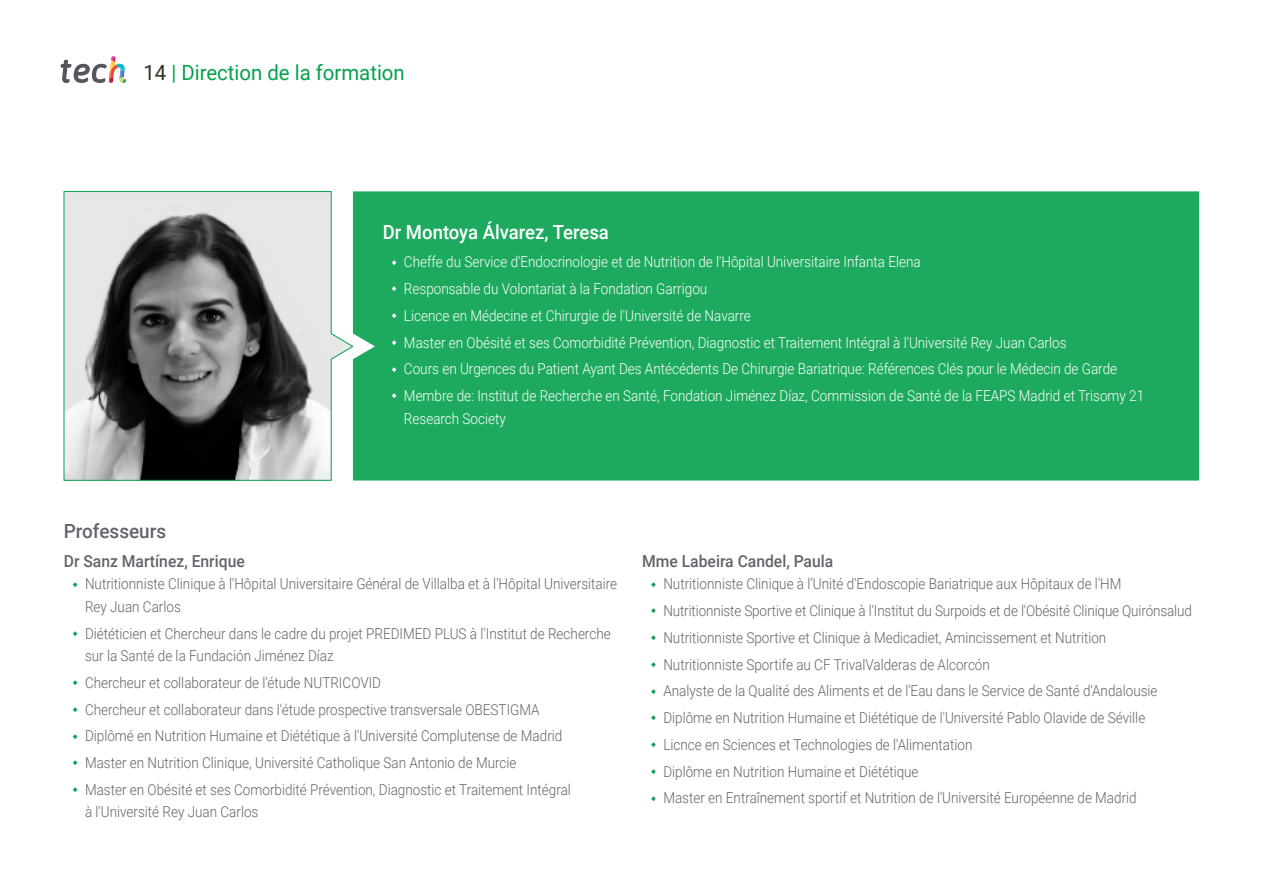
<style>
.page{position:relative;width:1263px;height:893px;background:#fff}
.page>*{position:absolute;margin:0;border:0;box-sizing:border-box;transform-origin:0 0}
.t1{font:21px "Roboto";color:#04a14d}
.t2{font:500 19.5px "Roboto";color:#fff;scale:.95 1}
.t3{font:500 19.5px "Roboto";color:#61646a}
.t4{font:500 16.5px "Roboto";color:#61646a;scale:.95 1}
.t5{font:300 15px/26.7px "Roboto";color:#61646a;scale:.9 1}
.t6{font:300 15px/26.7px "Roboto";color:#fff;scale:.9 1}
.s1{color:#312e20}
</style>
<div class="page">
<div style="left:353px;top:191px;width:846px;height:290px;background:#1daa5f"></div>
<svg style="left:64px;top:191px;width:289px;height:290px;background:#929493"></svg>
<svg style="left:61px;top:56px;width:65px;height:27px"></svg>
<svg style="left:392px;top:260px;width:5px;height:5px"></svg>
<svg style="left:392px;top:286px;width:5px;height:5px"></svg>
<svg style="left:392px;top:313px;width:5px;height:5px"></svg>
<svg style="left:392px;top:340px;width:5px;height:5px"></svg>
<svg style="left:392px;top:367px;width:5px;height:5px"></svg>
<svg style="left:392px;top:393px;width:5px;height:5px"></svg>
<h1 class="t1" style="left:144px;top:57px;width:263px"><span class="s1">14</span> | Direction de la formation</h1>
<h2 class="t2" style="left:383px;top:218px;width:240px">Dr Montoya Álvarez, Teresa</h2>
<p class="t6" style="left:404px;top:248px;width:824px">Cheffe du Service d'Endocrinologie et de Nutrition de l'Hôpital Universitaire Infanta Elena<br>Responsable du Volontariat à la Fondation Garrigou<br>Licence en Médecine et Chirurgie de l'Université de Navarre<br>Master en Obésité et ses Comorbidité Prévention, Diagnostic et Traitement Intégral à l'Université Rey Juan Carlos<br>Cours en Urgences du Patient Ayant Des Antécédents De Chirurgie Bariatrique: Références Clés pour le Médecin de Garde Membre de: Institut de Recherche en Santé, Fondation Jiménez Díaz, Commission de Santé de la FEAPS Madrid et Trisomy 21</p>
<p class="t6" style="left:404px;top:404px;width:115px">Research Society</p>
<h2 class="t3" style="left:64px;top:517px;width:104px">Professeurs</h2>
<p class="t4" style="left:64px;top:550px;width:192px">Dr Sanz Martínez, Enrique</p>
<p class="t5" style="left:85px;top:572px;width:593px;line-height:22.5px">Nutritionniste Clinique à l'Hôpital Universitaire Général de Villalba et à l'Hôpital Universitaire<br>Rey Juan Carlos</p>
<p class="t5" style="left:85px;top:621px;width:586px;line-height:22.5px">Diététicien et Chercheur dans le cadre du projet PREDIMED PLUS à l'Institut de Recherche sur la Santé de la Fundación Jiménez Díaz</p>
<p class="t5" style="left:85px;top:669px;width:541px">Chercheur et collaborateur de l'étude NUTRICOVID<br>Chercheur et collaborateur dans l'étude prospective transversale OBESTIGMA Diplômé en Nutrition Humaine et Diététique à l'Université Complutense de Madrid Master en Nutrition Clinique, Université Catholique San Antonio de Murcie<br>Master en Obésité et ses Comorbidité Prévention, Diagnostic et Traitement Intégral</p>
<p class="t5" style="left:85px;top:798px;width:194px">à l'Université Rey Juan Carlos</p>
<p class="t4" style="left:642px;top:550px;width:203px">Mme Labeira Candel, Paula</p>
<p class="t5" style="left:663px;top:570px;width:589px">Nutritionniste Clinique à l’Unité d'Endoscopie Bariatrique aux Hôpitaux de l'HM Nutritionniste Sportive et Clinique à l'Institut du Surpoids et de l'Obésité Clinique Quirónsalud Nutritionniste Sportive et Clinique à Medicadiet, Amincissement et Nutrition<br>Nutritionniste Sportife au CF TrivalValderas de Alcorcón<br>Analyste de la Qualité des Aliments et de l'Eau dans le Service de Santé d'Andalousie Diplôme en Nutrition Humaine et Diététique de l'Université Pablo Olavide de Séville<br>Licnce en Sciences et Technologies de l'Alimentation<br>Diplôme en Nutrition Humaine et Diététique<br>Master en Entraînement sportif et Nutrition de l'Université Européenne de Madrid</p>
</div>
